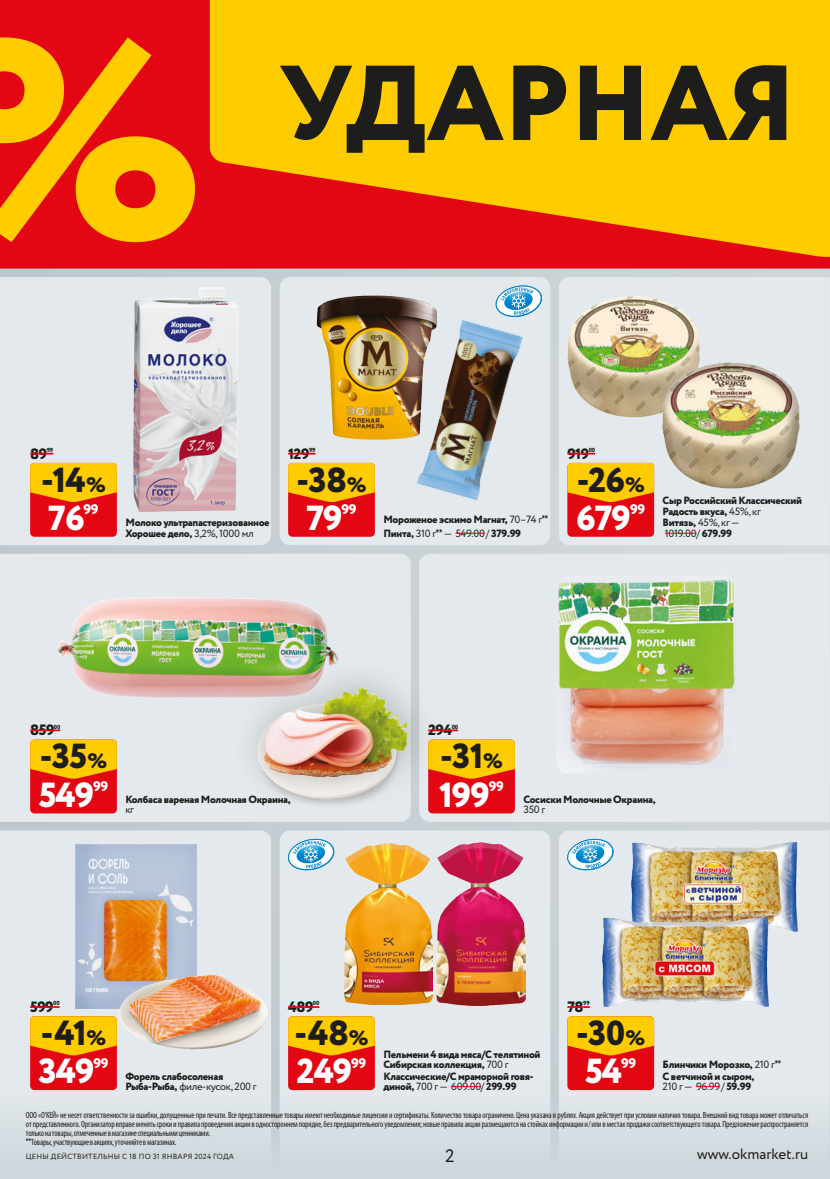
<style>
.page{position:relative;width:830px;height:1179px;background:#c9d1d5}
.page>*{position:absolute;margin:0;border:0;box-sizing:border-box;transform-origin:0 0}
.t1{font:800 282.75px "Circe";color:#fc0}
.t2{font:800 106.2px "Circe";color:#1d1d1b}
.t3{font:800 34.8px "Circe";letter-spacing:-.015em;color:#1d1d1b}
.t4{font:800 34.8px "Circe";letter-spacing:-.03em;color:#fff}
.t5{font:18px "Circe";color:#1d1d1b}
.t6{font:800 15px "Circe";letter-spacing:-.03em;color:#1d1d1b}
.t7{font:15px "Circe";color:#1d1d1b}
.t8{font:800 13.95px "Circe";letter-spacing:-.03em;color:#fff}
.t9{font:800 10.5px/10.9px "Circe";letter-spacing:-.03em;color:#1d1d1b}
.t10{font:10.5px "Circe";letter-spacing:-.03em;color:#1d1d1b}
.t11{font:condensed 9px/9px "Myriad Pro";letter-spacing:-.015em;color:#1d1d1b;scale:.95 1}
.t12{font:7.5px "Circe";letter-spacing:.03em;color:#1d1d1b}
.t13{font:800 6px "Circe";letter-spacing:-.03em;color:#1d1d1b}
.s1{font-size:20.85px}
.s2{font-weight:400}
.s3{font-family:"PT Sans";font-weight:700;font-stretch:condensed}
.s4{font-weight:800}
.s5{font-family:"PT Sans";font-weight:700}
</style>
<div class="page">
<div style="left:559px;top:277px;width:270px;height:268px;background:#e3e9ec"></div>
<svg style="left:829px;top:277px;width:1px;height:268px"></svg>
<div style="left:280px;top:277px;width:270px;height:268px;background:#e3e9ec;border-radius:11px"></div>
<div style="left:419px;top:554px;width:411px;height:268px;background:#e3e9ec"></div>
<div style="left:0;top:277px;width:271px;height:268px;background:#e3e9ec"></div>
<div style="left:0;top:554px;width:411px;height:268px;background:#e3e9ec"></div>
<div style="left:280px;top:830px;width:270px;height:250px;background:#e3e9ec"></div>
<div style="left:559px;top:830px;width:270px;height:250px;background:#e3e9ec"></div>
<div style="left:0;top:830px;width:271px;height:250px;background:#e3e9ec"></div>
<div style="left:0;top:0;width:830px;height:268px;background:#e30613"></div>
<svg style="left:210px;top:0;width:620px;height:257px;background:#f9a703"></svg>
<img style="left:75px;top:844px;width:122px;height:164px">
<img style="left:111px;top:959px;width:160px;height:98px">
<div style="left:30px;top:1016px;width:87px;height:74px;background:#e30613;border-radius:4px"></div>
<svg style="left:30px;top:1016px;width:87px;height:39px;background:#fbb503"></svg>
<hr style="left:30px;top:1006px;width:23px;height:2px;background:#e30613">
<svg style="left:53px;top:1006px;width:7px;height:2px"></svg>
<img style="left:344px;top:843px;width:88px;height:162px">
<img style="left:436px;top:842px;width:89px;height:163px">
<svg style="left:288px;top:839px;width:46px;height:31px"></svg>
<div style="left:288px;top:1016px;width:87px;height:74px;background:#e30613;border-radius:4px"></div>
<svg style="left:288px;top:1016px;width:87px;height:39px;background:#fbb503"></svg>
<hr style="left:288px;top:1006px;width:25px;height:2px;background:#e30613">
<svg style="left:313px;top:1006px;width:6px;height:2px"></svg>
<img style="left:631px;top:842px;width:167px;height:89px">
<img style="left:602px;top:917px;width:166px;height:89px">
<svg style="left:567px;top:839px;width:46px;height:31px"></svg>
<div style="left:567px;top:1016px;width:87px;height:74px;background:#e30613;border-radius:4px"></div>
<svg style="left:567px;top:1016px;width:87px;height:39px;background:#fbb503"></svg>
<svg style="left:567px;top:1006px;width:23px;height:2px"></svg>
<img style="left:316px;top:295px;width:121px;height:145px">
<img style="left:411px;top:316px;width:112px;height:184px">
<svg style="left:496px;top:285px;width:46px;height:32px"></svg>
<hr style="left:455px;top:533px;width:30px;height:1px;background:#e30613">
<div style="left:288px;top:463px;width:87px;height:74px;background:#e30613;border-radius:4px"></div>
<svg style="left:288px;top:463px;width:87px;height:39px;background:#fbb402"></svg>
<svg style="left:288px;top:453px;width:28px;height:1px"></svg>
<img style="left:134px;top:287px;width:104px;height:224px">
<div style="left:30px;top:463px;width:87px;height:74px;background:#e30613;border-radius:4px"></div>
<svg style="left:30px;top:463px;width:87px;height:39px;background:#fbb402"></svg>
<svg style="left:30px;top:453px;width:23px;height:1px"></svg>
<img style="left:565px;top:286px;width:138px;height:138px">
<img style="left:662px;top:363px;width:138px;height:126px">
<hr style="left:665px;top:533px;width:32px;height:1px;background:#e30613">
<div style="left:567px;top:463px;width:87px;height:74px;background:#e30613;border-radius:4px"></div>
<svg style="left:567px;top:463px;width:87px;height:39px;background:#fbb403"></svg>
<svg style="left:567px;top:453px;width:28px;height:1px"></svg>
<img style="left:22px;top:554px;width:350px;height:212px">
<div style="left:30px;top:739px;width:87px;height:74px;background:#e30613;border-radius:4px"></div>
<svg style="left:30px;top:739px;width:87px;height:40px;background:#fab205"></svg>
<hr style="left:30px;top:729px;width:24px;height:2px;background:#e30613">
<svg style="left:54px;top:729px;width:6px;height:2px"></svg>
<img style="left:521px;top:554px;width:255px;height:249px">
<div style="left:428px;top:739px;width:87px;height:74px;background:#e30613;border-radius:4px"></div>
<svg style="left:444px;top:739px;width:71px;height:40px;background:#fbb604"></svg>
<hr style="left:428px;top:729px;width:24px;height:2px;background:#e30613">
<svg style="left:452px;top:729px;width:6px;height:2px"></svg>
<img style="left:235px;top:814px;width:189px;height:8px">
<div style="left:230px;top:655px;width:214px;height:159px;background:#1d1d1b;opacity:.3"></div>
<img style="left:263px;top:687px;width:146px;height:89px">
<div style="left:0;top:1080px;width:830px;height:99px;background:#d8dfe3"></div>
<svg style="left:829px;top:830px;width:1px;height:250px"></svg>
<h1 class="t1" style="left:-64px;top:-50px;width:269px">%</h1>
<h2 class="t2" style="left:279px;top:32px;width:519px">УДАРНАЯ</h2>
<h3 class="t6" style="left:30px;top:443px;width:19px">89</h3>
<p class="t13" style="left:47px;top:446px;width:8px">99</p>
<h3 class="t3" style="left:41px;top:456px;width:66px">-14<span class="s1">%</span></h3>
<h3 class="t6" style="left:288px;top:443px;width:23px">129</h3>
<p class="t13" style="left:309px;top:446px;width:8px">99</p>
<h3 class="t3" style="left:297px;top:456px;width:71px">-38<span class="s1">%</span></h3>
<h3 class="t6" style="left:567px;top:443px;width:23px">919</h3>
<p class="t13" style="left:589px;top:446px;width:8px">00</p>
<h3 class="t3" style="left:577px;top:456px;width:70px">-26<span class="s1">%</span></h3>
<h3 class="t8" style="left:84px;top:500px;width:17px">99</h3>
<h3 class="t4" style="left:48px;top:494px;width:38px">76</h3>
<p class="t9" style="left:125px;top:518px;width:146px">Молоко ультрапастеризованное</p>
<p class="t9" style="left:125px;top:528px;width:130px">Хорошее дело, <span class="s2">3,2%, 1000 мл</span></p>
<h3 class="t8" style="left:341px;top:500px;width:17px">99</h3>
<h3 class="t4" style="left:306px;top:494px;width:38px">79</h3>
<p class="t9" style="left:383px;top:514px;width:166px">Мороженое эскимо Магнат, <span class="s2">70–74 г</span><span class="s3">**</span></p>
<p class="t9" style="left:383px;top:528px;width:139px">Пинта, <span class="s2">310 г</span><span class="s3">**</span> <span class="s2">— 549.00/</span> 379.99</p>
<h3 class="t8" style="left:630px;top:500px;width:17px">99</h3>
<h3 class="t4" style="left:576px;top:494px;width:56px">679</h3>
<p class="t9" style="left:663px;top:496px;width:141px">Сыр Российский Классический<br>Радость вкуса, <span class="s2">45%, кг<br></span>Витязь, <span class="s2">45%, кг —</span></p>
<p class="t10" style="left:665px;top:526px;width:69px">1019.00/ <span class="s4">679.99</span></p>
<h3 class="t6" style="left:30px;top:720px;width:26px">859</h3>
<p class="t13" style="left:54px;top:722px;width:8px">00</p>
<h3 class="t3" style="left:40px;top:733px;width:69px">-35<span class="s1">%</span></h3>
<h3 class="t6" style="left:428px;top:720px;width:26px">294</h3>
<p class="t13" style="left:452px;top:722px;width:8px">00</p>
<h3 class="t3" style="left:440px;top:733px;width:64px">-31<span class="s1">%</span></h3>
<h3 class="t8" style="left:93px;top:776px;width:17px">99</h3>
<h3 class="t4" style="left:39px;top:771px;width:57px">549</h3>
<p class="t9" style="left:125px;top:794px;width:167px">Колбаса вареная Молочная Окраина,</p>
<p class="t10" style="left:125px;top:803px;width:10px">кг</p>
<h3 class="t8" style="left:489px;top:776px;width:17px">99</h3>
<h3 class="t4" style="left:439px;top:771px;width:52px">199</h3>
<p class="t9" style="left:523px;top:794px;width:134px">Сосиски Молочные Окраина,</p>
<p class="t10" style="left:523px;top:803px;width:23px">350 г</p>
<h3 class="t6" style="left:30px;top:996px;width:25px">599</h3>
<p class="t13" style="left:53px;top:999px;width:8px">00</p>
<h3 class="t3" style="left:41px;top:1009px;width:67px">-41<span class="s1">%</span></h3>
<h3 class="t6" style="left:288px;top:996px;width:27px">489</h3>
<p class="t13" style="left:313px;top:999px;width:8px">00</p>
<h3 class="t3" style="left:295px;top:1009px;width:75px">-48<span class="s1">%</span></h3>
<h3 class="t6" style="left:567px;top:996px;width:18px">78</h3>
<p class="t13" style="left:583px;top:999px;width:8px">99</p>
<h3 class="t3" style="left:576px;top:1009px;width:70px">-30<span class="s1">%</span></h3>
<h3 class="t8" style="left:93px;top:1053px;width:17px">99</h3>
<h3 class="t4" style="left:38px;top:1047px;width:57px">349</h3>
<p class="t9" style="left:125px;top:1071px;width:99px">Форель слабосоленая</p>
<p class="t10" style="left:125px;top:1079px;width:133px"><span class="s4">Рыба-Рыба,</span> филе-кусок, 200 г</p>
<h3 class="t8" style="left:351px;top:1053px;width:17px">99</h3>
<h3 class="t4" style="left:297px;top:1047px;width:57px">249</h3>
<p class="t9" style="left:383px;top:1049px;width:159px">Пельмени 4 вида мяса/С телятиной<br>Сибирская коллекция, <span class="s2">700 г<br></span>Классические/С мраморной говя-</p>
<p class="t9" style="left:383px;top:1081px;width:135px">диной, <span class="s2">700 г — 609.00/</span> 299.99</p>
<h3 class="t8" style="left:621px;top:1053px;width:17px">99</h3>
<h3 class="t4" style="left:585px;top:1047px;width:38px">54</h3>
<p class="t9" style="left:663px;top:1059px;width:120px">Блинчики Морозко, <span class="s2">210 г</span><span class="s3">**<br></span>С ветчиной и сыром,</p>
<p class="t10" style="left:663px;top:1079px;width:90px">210 г — 96.99/ <span class="s4">59.99</span></p>
<p class="t11" style="left:26px;top:1110px;width:825px">ООО «О'КЕЙ» не несет ответственности за ошибки, допущенные при печати. Все представленные товары имеют необходимые лицензии и сертификаты. Количество товара ограничено. Цена указана в рублях. Акция действует при условии наличия товара. Внешний вид товара может отличаться от представленного. Организатор вправе менять сроки и правила проведения акции в одностороннем порядке, без предварительного уведомления; новые правила акции размещаются на стойках информации и/или в местах продажи соответствующего товара. Предложение распространяется только на товары, отмеченные в магазине специальными ценниками.<br><span class="s5">**</span>Товары, участвующие в акциях, уточняйте в магазинах.</p>
<p class="t12" style="left:26px;top:1151px;width:210px">ЦЕНЫ ДЕЙСТВИТЕЛЬНЫ с 18 по 31 января 2024 ГОДА</p>
<h3 class="t5" style="left:445px;top:1143px;width:11px">2</h3>
<h3 class="t7" style="left:697px;top:1144px;width:113px">www.okmarket.ru</h3>
</div>
